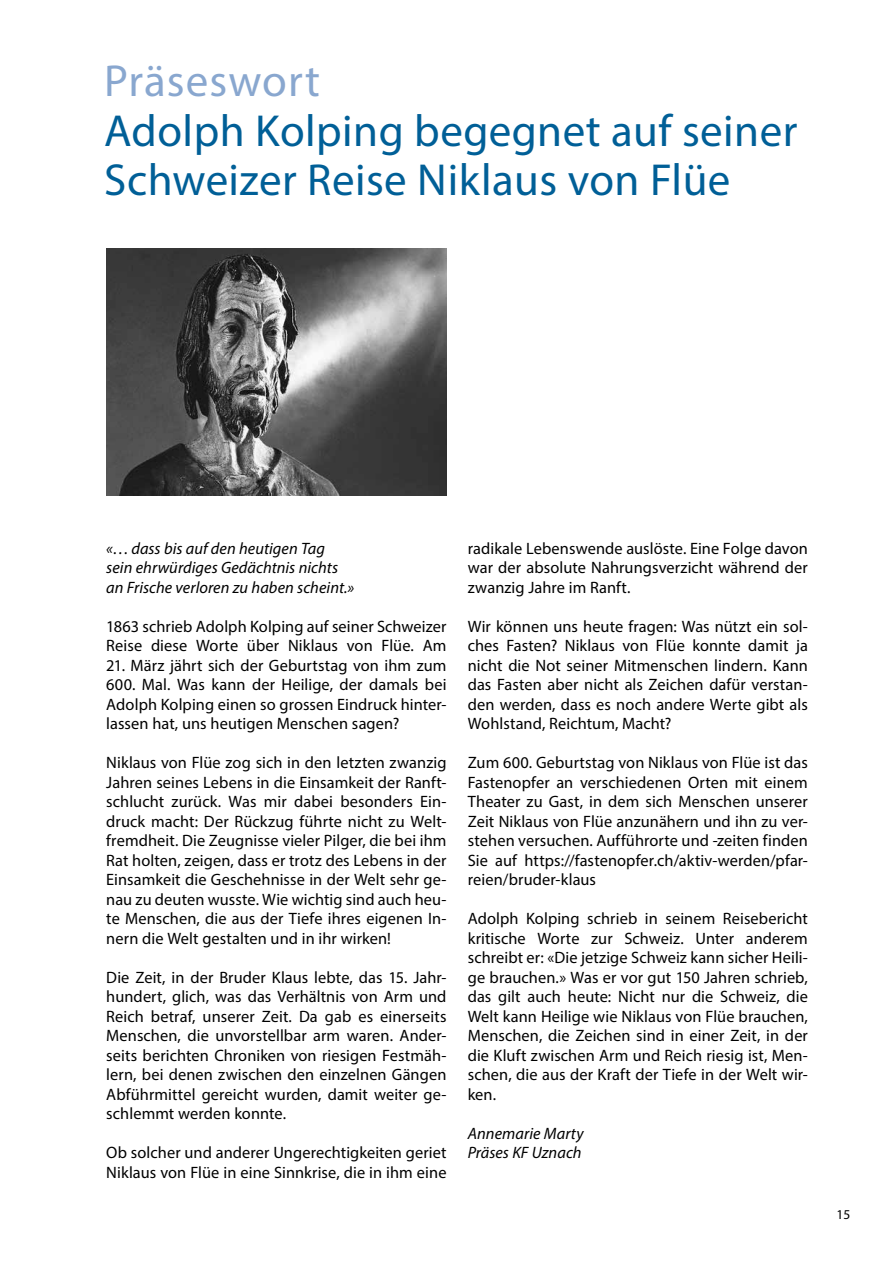
<style>
.page{position:relative;width:893px;height:1263px;background:#fff}
.page>*{position:absolute;margin:0;border:0;box-sizing:border-box;transform-origin:0 0}
.t1{font:45px/49.5px "Myriad Pro";letter-spacing:.01em;color:#005f97}
.t2{font:45px "Myriad Pro";letter-spacing:.025em;color:#89a7cf}
.t3{font:16.5px/19.5px "Myriad Pro";letter-spacing:.005em;color:#000;text-align:justify}
.t4{font:italic 16.5px/19.5px "Myriad Pro";letter-spacing:.005em;color:#000}
.t5{font:13.5px "Myriad Pro";color:#000}
</style>
<div class="page">
<img style="left:106px;top:249px;width:340px;height:246px">
<h1 class="t2" style="left:104px;top:53px;width:217px">Präseswort</h1>
<h1 class="t1" style="left:104px;top:105px;width:695px">Adolph Kolping begegnet auf seiner<br>Schweizer Reise Niklaus von Flüe</h1>
<p class="t4" style="left:106px;top:538px;width:249px">«…dass bis auf den heutigen Tag sein ehrwürdiges Gedächtnis nichts an Frische verloren zu haben scheint.»</p>
<p class="t3" style="left:106px;top:616px;width:342px">1863 schrieb Adolph Kolping auf seiner Schweizer<br>Reise diese Worte über Niklaus von Flüe. Am</p>
<p class="t3" style="left:106px;top:655px;width:342px">21. März jährt sich der Geburtstag von ihm zum 600. Mal. Was kann der Heilige, der damals bei Adolph Kolping einen so grossen Eindruck hinter&shy;lassen hat, uns heutigen Menschen sagen?</p>
<p class="t3" style="left:106px;top:753px;width:342px">Niklaus von Flüe zog sich in den letzten zwanzig Jahren seines Lebens in die Einsamkeit der Ranft&shy;schlucht zurück. Was mir dabei besonders Ein&shy;druck macht: Der Rückzug führte nicht zu Welt&shy;fremdheit. Die Zeugnisse vieler Pilger, die bei ihm Rat holten, zeigen, dass er trotz des Lebens in der Einsamkeit die Geschehnisse in der Welt sehr ge&shy;nau zu deuten wusste. Wie wichtig sind auch heu&shy;te Menschen, die aus der Tiefe ihres eigenen In&shy;nern die Welt gestalten und in ihr wirken!</p>
<p class="t3" style="left:106px;top:967px;width:342px">Die Zeit, in der Bruder Klaus lebte, das 15. Jahr&shy;hundert, glich, was das Verhältnis von Arm und Reich betraf, unserer Zeit. Da gab es einerseits Menschen, die unvorstellbar arm waren. Ander&shy;seits berichten Chroniken von riesigen Festmäh&shy;lern, bei denen zwischen den einzelnen Gängen Abführmittel gereicht wurden, damit weiter ge&shy;schlemmt werden konnte.</p>
<p class="t3" style="left:106px;top:1143px;width:342px">Ob solcher und anderer Ungerechtigkeiten geriet<br>Niklaus von Flüe in eine Sinnkrise, die in ihm eine</p>
<p class="t3" style="left:468px;top:538px;width:342px">radikale Lebenswende auslöste. Eine Folge davon war der absolute Nahrungsverzicht während der zwanzig Jahre im Ranft.</p>
<p class="t3" style="left:468px;top:616px;width:342px">Wir können uns heute fragen: Was nützt ein sol&shy;ches Fasten? Niklaus von Flüe konnte damit ja nicht die Not seiner Mitmenschen lindern. Kann das Fasten aber nicht als Zeichen dafür verstan&shy;den werden, dass es noch andere Werte gibt als Wohlstand, Reichtum, Macht?</p>
<p class="t3" style="left:468px;top:753px;width:342px">Zum 600. Geburtstag von Niklaus von Flüe ist das Fastenopfer an verschiedenen Orten mit einem Theater zu Gast, in dem sich Menschen unserer Zeit Niklaus von Flüe anzunähern und ihn zu ver&shy;stehen versuchen. Aufführorte und -zeiten finden Sie auf https://fastenopfer.ch/aktiv-werden/pfar&shy;reien/bruder-klaus</p>
<p class="t3" style="left:468px;top:909px;width:342px">Adolph Kolping schrieb in seinem Reisebericht kritische Worte zur Schweiz. Unter anderem schreibt er: «Die jetzige Schweiz kann sicher Heili&shy;ge brauchen.» Was er vor gut 150 Jahren schrieb, das gilt auch heute: Nicht nur die Schweiz, die Welt kann Heilige wie Niklaus von Flüe brauchen, Menschen, die Zeichen sind in einer Zeit, in der die Kluft zwischen Arm und Reich riesig ist, Men&shy;schen, die aus der Kraft der Tiefe in der Welt wir&shy;ken.</p>
<p class="t4" style="left:468px;top:1123px;width:118px">Annemarie Marty<br>Präses KF Uznach</p>
<p class="t5" style="left:837px;top:1206px;width:15px">15</p>
</div>
